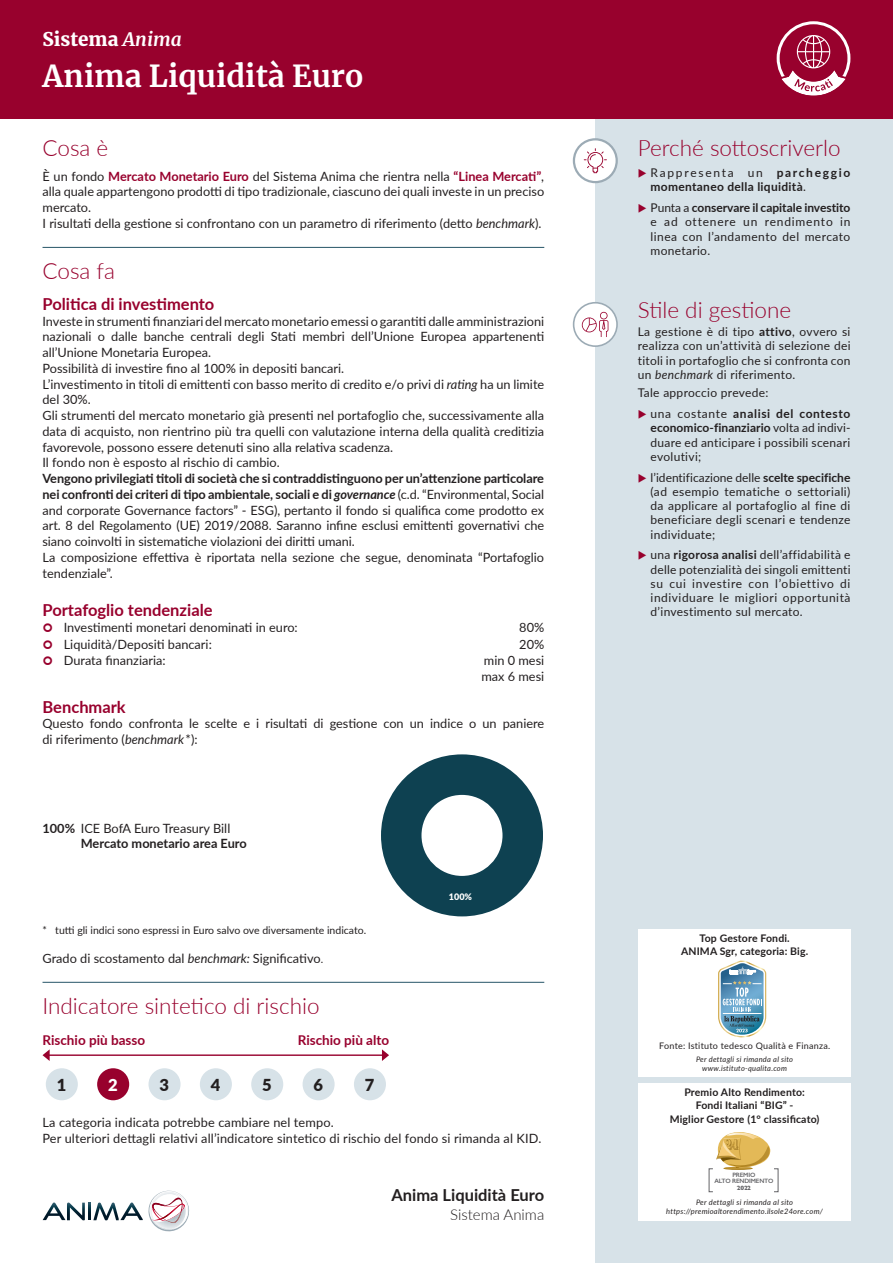
<style>
.page{position:relative;width:893px;height:1263px;background:#fff}
.page>*{position:absolute;margin:0;border:0;box-sizing:border-box;transform-origin:0 0}
.t1{font:700 30px "Merriweather";color:#fff}
.t2{font:300 22.5px "Lato";color:#98012d}
.t3{font:900 18.75px "Merriweather";color:#fff}
.t4{font:700 16.5px "Lato";color:#98012d}
.t5{font:700 16.5px "Lato";color:#231f20}
.t6{font:900 16.5px "Lato";color:#231f20}
.t7{font:900 16.5px "Lato";color:#fff}
.t8{font:300 15px "Lato";color:#231f20}
.t9{font:700 13.5px "Lato";color:#98012d}
.t10{font:12.75px/15.8px "Lato";color:#231f20}
.t11{font:700 12.75px/15.8px "Lato";color:#231f20}
.t12{font:12px/14.2px "Lato";letter-spacing:.025em;color:#231f20;text-align:justify}
.t13{font:700 12px/14.2px "Lato";letter-spacing:.025em;color:#231f20}
.t14{font:700 10.5px/13.4px "Lato";letter-spacing:.015em;color:#231f20;text-align:center}
.t15{font:10.5px "Lato";color:#231f20}
.t16{font:9px "Lato";letter-spacing:.025em;color:#231f20}
.t17{font:900 9px "Lato";color:#fff}
.t18{font:italic 7.5px/9px "Lato";letter-spacing:.035em;color:#231f20;text-align:center}
.t19{font:600 6.3px/6.3px "Gill Sans";letter-spacing:-.025em;color:#636366;text-align:center}
.t20{font:700 6.3px "Gill Sans";color:#636366}
.s1{font-weight:700;font-style:italic}
.s2{font-weight:700;color:#98012d}
.s3{font-style:italic}
.s4{font-weight:700}
.s5{font-weight:400}
.s6{font-size:10.5px}
.s7{color:#98012d}
</style>
<div class="page">
<div style="left:595px;top:0;width:298px;height:1263px;background:#d7e2e8"></div>
<div style="left:0;top:0;width:893px;height:119px;background:#98012d"></div>
<svg style="left:574px;top:139px;width:43px;height:43px"></svg>
<div style="left:573px;top:138px;width:45px;height:45px;border:2px solid #9cabb5;border-radius:50%"></div>
<svg style="left:584px;top:148px;width:23px;height:25px"></svg>
<svg style="left:777px;top:22px;width:72px;height:72px"></svg>
<div style="left:777px;top:21px;width:73px;height:74px;border:3px solid #fff;border-radius:50%"></div>
<svg style="left:778px;top:35px;width:71px;height:61px"></svg>
<svg style="left:43px;top:1202px;width:42px;height:18px"></svg>
<svg style="left:88px;top:1202px;width:3px;height:18px"></svg>
<svg style="left:93px;top:1190px;width:97px;height:42px"></svg>
<hr style="left:43px;top:247px;width:501px;height:1px;background:#265567">
<hr style="left:43px;top:982px;width:501px;height:1px;background:#265567">
<div style="left:381px;top:754px;width:162px;height:162px;background:#0e4151;border-radius:81px"></div>
<div style="left:421px;top:795px;width:81px;height:81px;background:#fff;border-radius:50%"></div>
<hr style="left:46px;top:1054px;width:340px;height:2px;background:#98012d">
<svg style="left:43px;top:1049px;width:7px;height:12px"></svg>
<svg style="left:382px;top:1049px;width:7px;height:12px"></svg>
<div style="left:46px;top:1068px;width:32px;height:32px;background:#d7e2e8;border-radius:50%"></div>
<div style="left:97px;top:1068px;width:32px;height:32px;background:#98012d;border-radius:50%"></div>
<div style="left:148px;top:1068px;width:33px;height:32px;background:#d7e2e8;border-radius:50%"></div>
<div style="left:200px;top:1068px;width:32px;height:32px;background:#d7e2e8;border-radius:50%"></div>
<div style="left:251px;top:1068px;width:32px;height:32px;background:#d7e2e8;border-radius:50%"></div>
<div style="left:303px;top:1068px;width:32px;height:32px;background:#d7e2e8;border-radius:50%"></div>
<div style="left:354px;top:1068px;width:32px;height:32px;background:#d7e2e8;border-radius:50%"></div>
<svg style="left:573px;top:302px;width:45px;height:45px"></svg>
<div style="left:638px;top:929px;width:213px;height:147px;background:#fff"></div>
<div style="left:638px;top:1083px;width:213px;height:137px;background:#fff"></div>
<svg style="left:718px;top:960px;width:48px;height:77px"></svg>
<hr style="left:723px;top:1167px;width:30px;height:3px;background:#a57812;border-radius:50%">
<svg style="left:716px;top:1132px;width:54px;height:37px"></svg>
<h3 class="t3" style="left:43px;top:26px;width:141px">Sistema <span class="s1">Anima</span></h3>
<h1 class="t1" style="left:43px;top:55px;width:323px">Anima Liquidità Euro</h1>
<h2 class="t2" style="left:43px;top:133px;width:67px">Cosa è</h2>
<p class="t10" style="left:43px;top:168px;width:503px">È un fondo <span class="s2">Mercato Monetario Euro</span> del Sistema Anima che rientra nella <span class="s2">“Linea Mercati”</span>, alla quale appartengono prodotti di tipo tradizionale, ciascuno dei quali investe in un preciso mercato.<br>I risultati della gestione si confrontano con un parametro di riferimento (detto <span class="s3">benchmark</span>).</p>
<h2 class="t2" style="left:43px;top:255px;width:74px">Cosa fa</h2>
<p class="t4" style="left:43px;top:292px;width:173px">Politica di investimento</p>
<p class="t10" style="left:43px;top:313px;width:503px">Investe in strumenti finanziari del mercato monetario emessi o garantiti dalle amministrazioni nazionali o dalle banche centrali degli Stati membri dell’Unione Europea appartenenti all’Unione Monetaria Europea.<br>Possibilità di investire fino al 100% in depositi bancari.<br>L’investimento in titoli di emittenti con basso merito di credito e/o privi di <span class="s3">rating</span> ha un limite del 30%.<br>Gli strumenti del mercato monetario già presenti nel portafoglio che, successivamente alla data di acquisto, non rientrino più tra quelli con valutazione interna della qualità creditizia favorevole, possono essere detenuti sino alla relativa scadenza.<br>Il fondo non è esposto al rischio di cambio.</p>
<p class="t10" style="left:43px;top:470px;width:503px"><span class="s4">Vengono privilegiati titoli di società che si contraddistinguono per un’attenzione particolare nei confronti dei criteri di tipo ambientale, sociali e di</span> <span class="s1">governance</span> (c.d. “Environmental, Social and corporate Governance factors” - ESG), pertanto il fondo si qualifica come prodotto ex art. 8 del Regolamento (UE) 2019/2088. Saranno infine esclusi emittenti governativi che siano coinvolti in sistematiche violazioni dei diritti umani.<br>La composizione effettiva è riportata nella sezione che segue, denominata “Portafoglio tendenziale”.</p>
<p class="t4" style="left:43px;top:598px;width:172px">Portafoglio tendenziale</p>
<p class="t10" style="left:64px;top:619px;width:236px">Investimenti monetari denominati in euro:</p>
<p class="t10" style="left:519px;top:619px;width:27px">80%</p>
<p class="t10" style="left:64px;top:636px;width:150px">Liquidità/Depositi bancari:</p>
<p class="t10" style="left:519px;top:636px;width:27px">20%</p>
<p class="t10" style="left:64px;top:652px;width:103px">Durata finanziaria:</p>
<p class="t10" style="left:481px;top:652px;width:64px">min 0 mesi max 6 mesi</p>
<p class="t4" style="left:43px;top:694px;width:85px">Benchmark</p>
<p class="t10" style="left:43px;top:715px;width:503px">Questo fondo confronta le scelte e i risultati di gestione con un indice o un paniere di riferimento (<span class="s3">benchmark</span> *):</p>
<p class="t11" style="left:81px;top:819px;width:168px;text-indent:-38px">100% <span class="s5">ICE BofA Euro Treasury Bill<br></span>Mercato monetario area Euro</p>
<p class="t17" style="left:449px;top:889px;width:25px">100%</p>
<p class="t15" style="left:43px;top:923px;width:325px">* tutti gli indici sono espressi in Euro salvo ove diversamente indicato.</p>
<p class="t10" style="left:43px;top:950px;width:282px">Grado di scostamento dal <span class="s3">benchmark:</span> Significativo<span class="s6">.</span></p>
<h2 class="t2" style="left:43px;top:990px;width:279px">Indicatore sintetico di rischio</h2>
<p class="t9" style="left:43px;top:1030px;width:104px">Rischio più basso</p>
<p class="t9" style="left:298px;top:1030px;width:93px">Rischio più alto</p>
<p class="t6" style="left:57px;top:1072px;width:11px">1</p>
<p class="t7" style="left:108px;top:1072px;width:11px">2</p>
<p class="t6" style="left:159px;top:1072px;width:11px">3</p>
<p class="t6" style="left:211px;top:1072px;width:11px">4</p>
<p class="t6" style="left:262px;top:1072px;width:11px">5</p>
<p class="t6" style="left:314px;top:1072px;width:11px">6</p>
<p class="t6" style="left:365px;top:1072px;width:11px">7</p>
<p class="t10" style="left:43px;top:1114px;width:500px">La categoria indicata potrebbe cambiare nel tempo.<br>Per ulteriori dettagli relativi all’indicatore sintetico di rischio del fondo si rimanda al KID.</p>
<p class="t5" style="left:391px;top:1183px;width:154px">Anima Liquidità Euro</p>
<p class="t8" style="left:450px;top:1204px;width:96px">Sistema Anima</p>
<h2 class="t2" style="left:638px;top:133px;width:204px">Perché sottoscriverlo</h2>
<p class="t13" style="left:651px;top:165px;width:201px;text-indent:-13px"><span class="s7">◆</span> <span class="s5">Rappresenta un</span> parcheggio momentaneo della liquidità<span class="s5">.</span></p>
<p class="t12" style="left:651px;top:200px;width:201px;text-indent:-13px"><span class="s7">◆</span> Punta a <span class="s4">conservare il capitale investito </span>e ad ottenere un rendimento in linea con l’andamento del mercato monetario.</p>
<h2 class="t2" style="left:638px;top:294px;width:155px">Stile di gestione</h2>
<p class="t12" style="left:638px;top:324px;width:214px">La gestione è di tipo <span class="s4">attivo</span>, ovvero si realizza con un’attività di selezione dei titoli in portafoglio che si confronta con un <span class="s3">benchmark</span> di riferimento.</p>
<p class="t12" style="left:638px;top:385px;width:132px">Tale approccio prevede:</p>
<p class="t12" style="left:651px;top:406px;width:201px;text-indent:-13px"><span class="s7">◆</span> una costante <span class="s4">analisi del contesto economico-finanziario</span> volta ad indivi&shy;duare ed anticipare i possibili scenari evolutivi;</p>
<p class="t12" style="left:651px;top:470px;width:201px;text-indent:-13px"><span class="s7">◆</span> l’identificazione delle <span class="s4">scelte specifiche </span>(ad esempio tematiche o settoriali) da applicare al portafoglio al fine di beneficiare degli scenari e tendenze individuate;</p>
<p class="t12" style="left:651px;top:547px;width:201px;text-indent:-13px"><span class="s7">◆</span> una <span class="s4">rigorosa analisi</span> dell’affidabilità e delle potenzialità dei singoli emittenti su cui investire con l’obiettivo di individuare le migliori opportunità d’investimento sul mercato.</p>
<p class="t14" style="left:681px;top:931px;width:129px">Top Gestore Fondi.<br>ANIMA Sgr, categoria: Big.</p>
<p class="t16" style="left:659px;top:1039px;width:172px">Fonte: Istituto tedesco Qualità e Finanza.</p>
<p class="t18" style="left:696px;top:1054px;width:99px">Per dettagli si rimanda al sito www.istituto-qualita.com</p>
<p class="t14" style="left:670px;top:1085px;width:151px">Premio Alto Rendimento:<br>Fondi Italiani “BIG” -<br>Miglior Gestore (1° classificato)</p>
<p class="t19" style="left:714px;top:1171px;width:61px">PREMIO<br>ALTO RENDIMENTO</p>
<p class="t20" style="left:737px;top:1182px;width:16px">2022</p>
<p class="t18" style="left:666px;top:1198px;width:158px">Per dettagli si rimanda al sito https://premioaltorendimento.ilsole24ore.com/</p>
</div>
